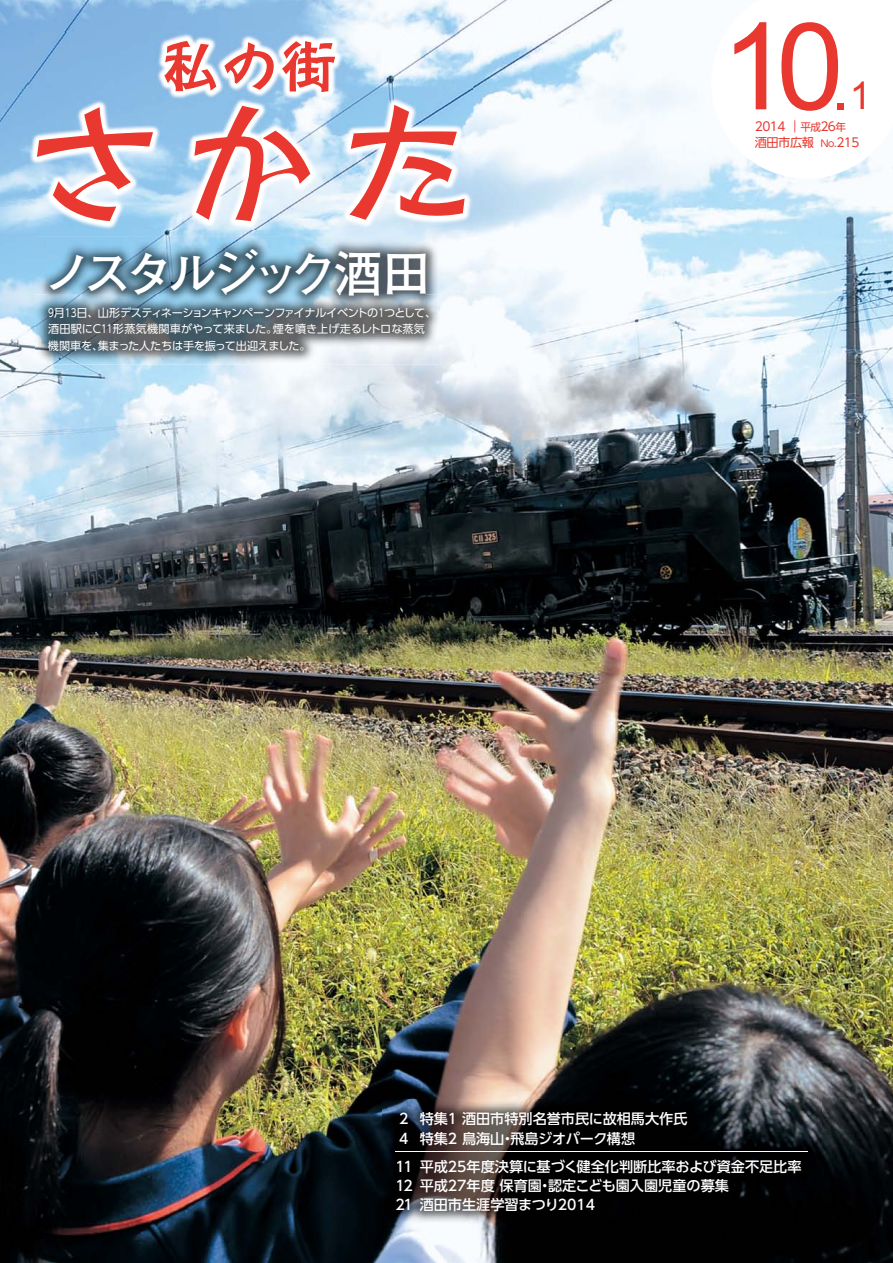
<style>
.page{position:relative;width:893px;height:1263px;background:#fff}
.page>*{position:absolute;margin:0;border:0;box-sizing:border-box;transform-origin:0 0}
.t1{font:121.2px "Arial";color:#e8382f}
.t2{font:700 48.9px "Futo Go B101 Pro";letter-spacing:-.13em;color:#fff}
.t3{font:500 14.1px/19.2px "UD Shin Go Pro";color:#fff}
.t4{font:12.15px/15.9px "UD Shin Go Pro";letter-spacing:-.04em;color:#e8382f}
.t5{font:11.1px/16.5px "UD Shin Go Pro";letter-spacing:-.02em;color:#fff;scale:.8 1}
.s1{font-size:60.6px}
.s2{font-size:38.25px}
.s3{font-size:10.65px}
.s4{font-size:9.6px}
</style>
<div class="page">
<img style="left:0;top:0;width:893px;height:1263px">
<svg style="left:711px;top:0;width:182px;height:179px"></svg>
<img style="left:29px;top:33px;width:444px;height:196px">
<svg style="left:164px;top:41px;width:52px;height:50px"></svg>
<svg style="left:224px;top:42px;width:50px;height:48px"></svg>
<svg style="left:282px;top:41px;width:53px;height:51px"></svg>
<svg style="left:37px;top:107px;width:116px;height:114px"></svg>
<svg style="left:194px;top:106px;width:116px;height:115px"></svg>
<svg style="left:349px;top:105px;width:116px;height:115px"></svg>
<img style="left:37px;top:236px;width:402px;height:58px">
<img style="left:50px;top:249px;width:376px;height:45px">
<img style="left:35px;top:294px;width:407px;height:70px">
<img style="left:50px;top:294px;width:376px;height:2px">
<img style="left:383px;top:1099px;width:438px;height:125px">
<hr style="left:395px;top:1151px;width:413px;height:1px;background:#fff">
<p class="t2" style="left:45px;top:235px;width:388px">ノスタルジック酒田</p>
<p class="t5" style="left:48px;top:304px;width:487px">9月13日、山形デスティネーションキャンペーンファイナルイベントの1つとして、酒田駅にC11形蒸気機関車がやって来ました。煙を噴き上げ走るレトロな蒸気機関車を、集まった人たちは手を振って出迎えました。</p>
<p class="t1" style="left:721px;top:-13px;width:151px">10<span class="s1">.</span><span class="s2">1</span></p>
<p class="t4" style="left:755px;top:118px;width:106px">2014 ｜<span class="s3">平成</span>２6<span class="s3">年</span>酒田市広報 <span class="s4">Ｎｏ.</span>215</p>
<p class="t3" style="left:399px;top:1109px;width:290px">2 特集1 酒田市特別名誉市民に故相馬大作氏<br>4 特集2 鳥海山・飛島ジオパーク構想</p>
<p class="t3" style="left:395px;top:1156px;width:408px">11 平成25年度決算に基づく健全化判断比率および資金不足比率<br>12 平成27年度 保育園・認定こども園入園児童の募集<br>21 酒田市生涯学習まつり2014</p>
</div>
